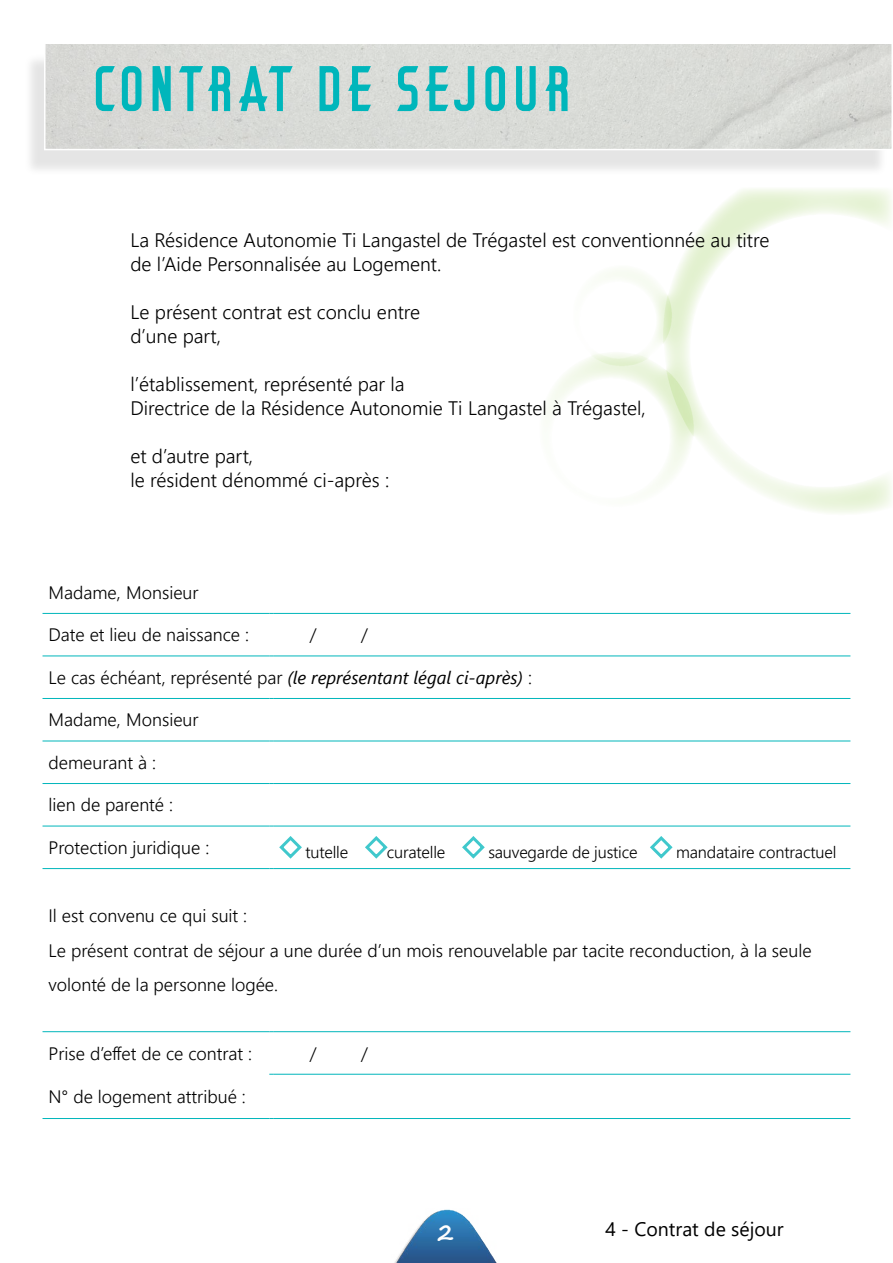
<style>
.page{position:relative;width:893px;height:1263px;background:#fff}
.page>*{position:absolute;margin:0;border:0;box-sizing:border-box;transform-origin:0 0}
.t1{font:52.5px "Antartic";letter-spacing:.2em;color:#00b6bb;scale:.9 1}
.t2{font:700 22.5px "Segoe Print";color:#fff}
.t3{font:300 19.5px/24px "Segoe UI";color:#000}
.t4{font:19.5px "Segoe UI";color:#000}
.t5{font:300 18px/34.5px "Segoe UI";color:#000}
.t6{font:italic 18px "Segoe UI";color:#000}
.t7{font:300 16.5px "Segoe UI";letter-spacing:-.01em;color:#000}
.s1{font-weight:300;font-style:normal}
</style>
<div class="page">
<img style="left:394px;top:1209px;width:103px;height:54px">
<div style="left:23px;top:53px;width:866px;height:123px;background:#000;opacity:.3"></div>
<div style="left:47px;top:46px;width:843px;height:101px;background:#d8dad6"></div>
<div style="left:44px;top:43px;width:849px;height:107px;border:2px solid #fff"></div>
<svg style="left:94px;top:64px;width:50px;height:49px;background:#83caca"></svg>
<svg style="left:151px;top:53px;width:144px;height:68px;background:#a0d0cf"></svg>
<svg style="left:318px;top:64px;width:55px;height:49px;background:#81cccb"></svg>
<svg style="left:395px;top:65px;width:81px;height:48px;background:#90cecd"></svg>
<svg style="left:483px;top:64px;width:24px;height:49px"></svg>
<svg style="left:515px;top:64px;width:55px;height:49px;background:#7bcbcb"></svg>
<img style="left:546px;top:189px;width:346px;height:324px">
<hr style="left:43px;top:613px;width:226px;height:1px;background:#00b6bb">
<hr style="left:274px;top:613px;width:576px;height:1px;background:#00b6bb">
<hr style="left:43px;top:655px;width:226px;height:1px;background:#00b6bb">
<hr style="left:274px;top:655px;width:576px;height:1px;background:#00b6bb">
<hr style="left:43px;top:698px;width:226px;height:1px;background:#00b6bb">
<hr style="left:274px;top:698px;width:576px;height:1px;background:#00b6bb">
<hr style="left:43px;top:741px;width:226px;height:1px;background:#00b6bb">
<hr style="left:274px;top:741px;width:576px;height:1px;background:#00b6bb">
<hr style="left:43px;top:783px;width:226px;height:1px;background:#00b6bb">
<hr style="left:274px;top:783px;width:576px;height:1px;background:#00b6bb">
<hr style="left:43px;top:826px;width:226px;height:1px;background:#00b6bb">
<hr style="left:274px;top:826px;width:576px;height:1px;background:#00b6bb">
<hr style="left:43px;top:868px;width:226px;height:1px;background:#00b6bb">
<hr style="left:274px;top:868px;width:576px;height:1px;background:#00b6bb">
<hr style="left:43px;top:1031px;width:226px;height:1px;background:#00b6bb">
<hr style="left:274px;top:1031px;width:576px;height:1px;background:#00b6bb">
<hr style="left:274px;top:1074px;width:576px;height:1px;background:#00b6bb">
<hr style="left:43px;top:1118px;width:226px;height:1px;background:#00b6bb">
<hr style="left:274px;top:1118px;width:576px;height:1px;background:#00b6bb">
<svg style="left:279px;top:836px;width:23px;height:23px"></svg>
<svg style="left:365px;top:836px;width:23px;height:23px"></svg>
<svg style="left:462px;top:836px;width:23px;height:23px"></svg>
<svg style="left:650px;top:836px;width:23px;height:23px"></svg>
<h1 class="t1" style="left:97px;top:61px;width:525px">CONTRAT DE SEJOUR</h1>
<p class="t3" style="left:130px;top:227px;width:641px">La Résidence Autonomie Ti Langastel de Trégastel est conventionnée au titre de l’Aide Personnalisée au Logement.</p>
<p class="t3" style="left:130px;top:299px;width:291px">Le présent contrat est conclu entre d’une part,</p>
<p class="t3" style="left:130px;top:371px;width:517px">l’établissement, représenté par la<br>Directrice de la Résidence Autonomie Ti Langastel à Trégastel,</p>
<p class="t3" style="left:130px;top:443px;width:260px">et d’autre part,<br>le résident dénommé ci-après :</p>
<p class="t5" style="left:49px;top:573px;width:152px">Madame, Monsieur</p>
<p class="t5" style="left:49px;top:616px;width:202px">Date et lieu de naissance :</p>
<p class="t5" style="left:310px;top:616px;width:8px">/</p>
<p class="t5" style="left:361px;top:616px;width:8px">/</p>
<p class="t6" style="left:49px;top:660px;width:485px"><span class="s1">Le cas échéant, représenté par</span> (le représentant légal ci-après) <span class="s1">:</span></p>
<p class="t5" style="left:49px;top:701px;width:152px">Madame, Monsieur</p>
<p class="t5" style="left:49px;top:743px;width:109px">demeurant à :</p>
<p class="t5" style="left:49px;top:786px;width:126px">lien de parenté :</p>
<p class="t5" style="left:49px;top:828px;width:162px">Protection juridique :</p>
<p class="t7" style="left:305px;top:837px;width:44px">tutelle</p>
<p class="t7" style="left:387px;top:837px;width:60px">curatelle</p>
<p class="t7" style="left:488px;top:837px;width:151px">sauvegarde de justice</p>
<p class="t7" style="left:676px;top:837px;width:162px">mandataire contractuel</p>
<p class="t5" style="left:49px;top:897px;width:765px">Il est convenu ce qui suit :<br>Le présent contrat de séjour a une durée d’un mois renouvelable par tacite reconduction, à la seule volonté de la personne logée.</p>
<p class="t5" style="left:49px;top:1034px;width:205px">Prise d’effet de ce contrat :</p>
<p class="t5" style="left:310px;top:1034px;width:8px">/</p>
<p class="t5" style="left:361px;top:1034px;width:8px">/</p>
<p class="t5" style="left:49px;top:1077px;width:199px">N° de logement attribué :</p>
<p class="t2" style="left:437px;top:1212px;width:18px">2</p>
<p class="t4" style="left:605px;top:1210px;width:180px">4 - Contrat de séjour</p>
</div>
